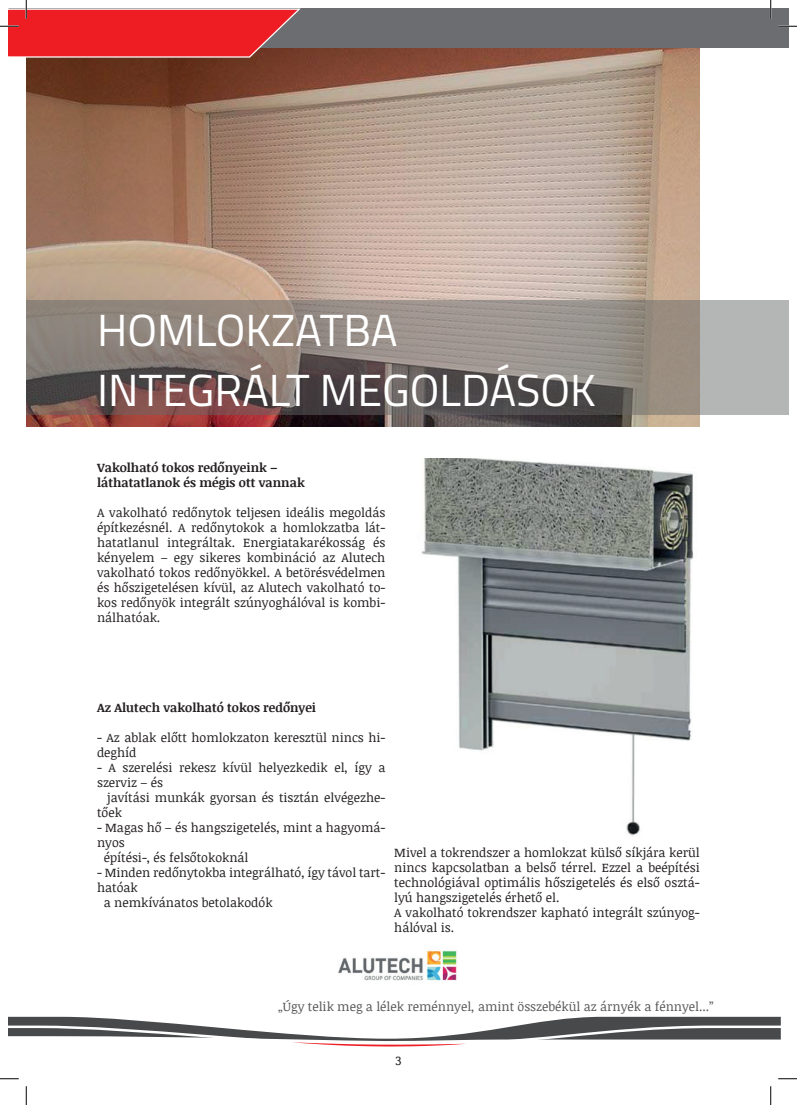
<style>
.page{position:relative;width:797px;height:1105px;background:#fff}
.page>*{position:absolute;margin:0;border:0;box-sizing:border-box;transform-origin:0 0}
.t1{font:45px/60px "Titillium Web";color:#fff}
.t2{font:12.5px/15px "Noticia Text";color:#231f20}
.t3{font:700 12.5px/15px "Noticia Text";color:#231f20}
.t4{font:12.5px "Noticia Text";color:#57585a}
</style>
<div class="page">
<svg style="left:9px;top:1016px;width:772px;height:31px"></svg>
<img style="left:421px;top:459px;width:273px;height:378px">
<img style="left:26px;top:48px;width:673px;height:378px">
<img style="left:338px;top:950px;width:119px;height:31px">
<svg style="left:26px;top:300px;width:762px;height:115px;background:#867d78"></svg>
<div style="left:9px;top:9px;width:779px;height:39px;background:#6c6d70"></div>
<svg style="left:778px;top:25px;width:19px;height:2px"></svg>
<svg style="left:0;top:1078px;width:19px;height:1px"></svg>
<svg style="left:778px;top:1078px;width:19px;height:1px"></svg>
<svg style="left:0;top:0;width:302px;height:58px"></svg>
<svg style="left:25px;top:1086px;width:2px;height:19px"></svg>
<svg style="left:770px;top:0;width:1px;height:19px"></svg>
<svg style="left:770px;top:1086px;width:1px;height:19px"></svg>
<h1 class="t1" style="left:97px;top:298px;width:500px">HOMLOKZATBA<br>INTEGRÁLT MEGOLDÁSOK</h1>
<p class="t3" style="left:97px;top:460px;width:209px">Vakolható tokos redőnyeink – láthatatlanok és mégis ott vannak</p>
<p class="t2" style="left:97px;top:505px;width:290px;text-align:justify">A vakolható redőnytok teljesen ideális megoldás építkezésnél. A redőnytokok a homlokzatba lát&shy;hatatlanul integráltak. Energiatakarékosság és kényelem – egy sikeres kombináció az Alutech vakolható tokos redőnyökkel. A betörésvédelmen és hőszigetelésen kívül, az Alutech vakolható to&shy;kos redőnyök integrált szúnyoghálóval is kombi&shy;nálhatóak.</p>
<p class="t3" style="left:97px;top:700px;width:221px">Az Alutech vakolható tokos redőnyei</p>
<p class="t2" style="left:97px;top:730px;width:290px">- Az ablak előtt homlokzaton keresztül nincs hi&shy;deghíd</p>
<p class="t2" style="left:97px;top:760px;width:290px">- A szerelési rekesz kívül helyezkedik el, így a szerviz – és</p>
<p class="t2" style="left:97px;top:790px;width:290px;text-indent:10px">javítási munkák gyorsan és tisztán elvégezhe&shy;tőek</p>
<p class="t2" style="left:97px;top:820px;width:290px">- Magas hő – és hangszigetelés, mint a hagyomá-</p>
<p class="t2" style="left:97px;top:835px;width:29px">nyos</p>
<p class="t2" style="left:104px;top:850px;width:146px">építési-, és felsőtokoknál</p>
<p class="t2" style="left:97px;top:865px;width:290px">- Minden redőnytokba integrálható, így távol tart-</p>
<p class="t2" style="left:97px;top:880px;width:42px">hatóak</p>
<p class="t2" style="left:104px;top:895px;width:170px">a nemkívánatos betolakodók</p>
<p class="t2" style="left:394px;top:844px;width:307px">Mivel a tokrendszer a homlokzat külső síkjára kerül nincs kapcsolatban a belső térrel. Ezzel a beépítési technológiával optimális hőszigetelés és első osztá&shy;lyú hangszigetelés érhető el.<br>A vakolható tokrendszer kapható integrált szúnyog&shy;hálóval is.</p>
<p class="t4" style="left:278px;top:997px;width:437px">„Úgy telik meg a lélek reménnyel, amint összebékül az árnyék a fénnyel...”</p>
<p class="t2" style="left:395px;top:1053px;width:8px">3</p>
</div>
